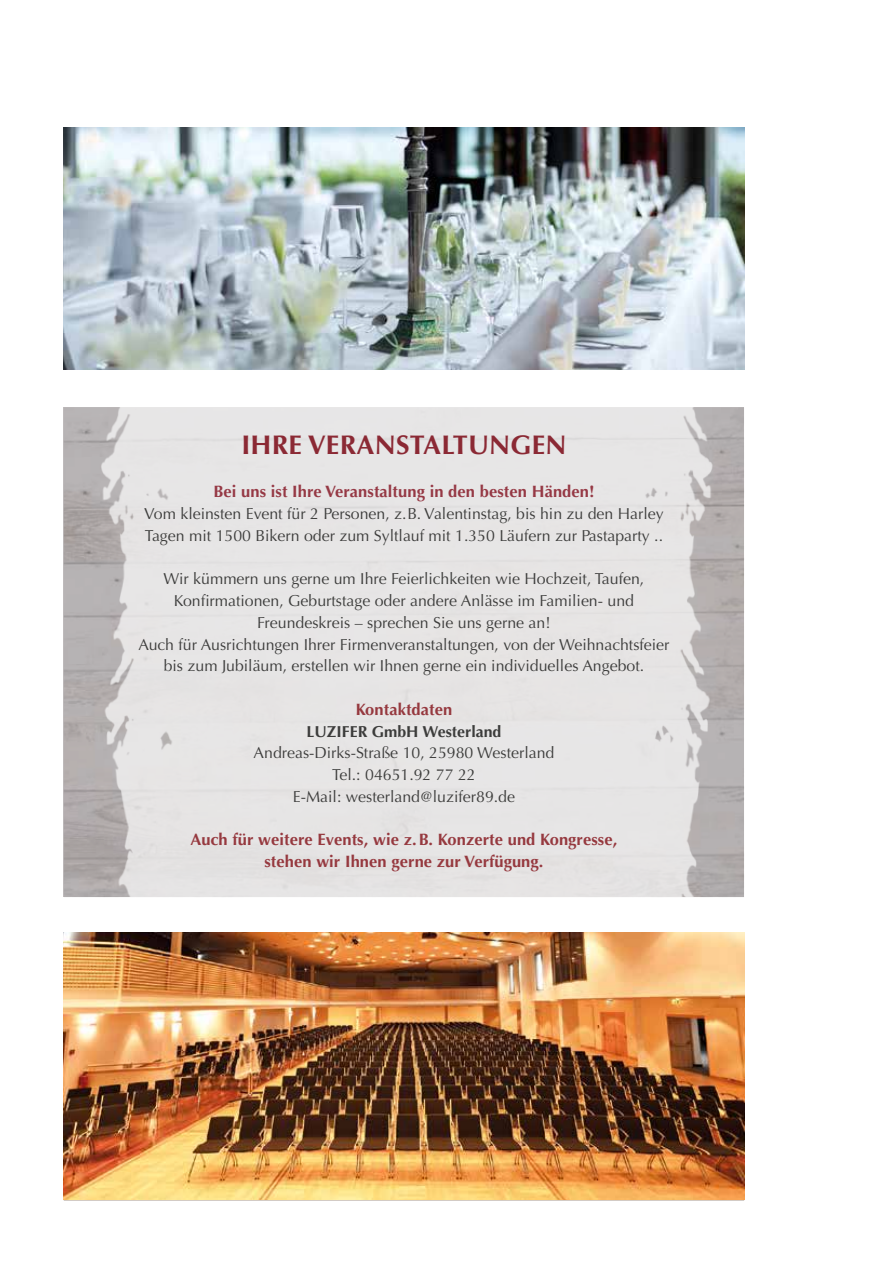
<style>
.page{position:relative;width:893px;height:1263px;background:#fff}
.page>*{position:absolute;margin:0;border:0;box-sizing:border-box;transform-origin:0 0}
.t1{font:700 27px "Optima";letter-spacing:.01em;color:#8b2934}
.t2{font:700 16.5px/21.8px "Optima";letter-spacing:.005em;color:#96393f;text-align:center}
.t3{font:700 16.5px "Optima";letter-spacing:.005em;color:#963945}
.t4{font:15.9px/21.8px "Optima";color:#3c3c3b;text-align:center}
.t5{font:700 15.9px "Optima";color:#3c3c3b}
</style>
<div class="page">
<hr style="left:64px;top:1199px;width:680px;height:2px;background:#c2b7af">
<svg style="left:64px;top:407px;width:680px;height:490px;background:#dddbdb"></svg>
<img style="left:64px;top:128px;width:680px;height:242px">
<img style="left:64px;top:932px;width:680px;height:267px">
<h1 class="t1" style="left:241px;top:429px;width:327px">IHRE VERANSTALTUNGEN</h1>
<p class="t3" style="left:213px;top:482px;width:383px">Bei uns ist Ihre Veranstaltung in den besten Händen!</p>
<p class="t4" style="left:144px;top:503px;width:521px;text-align:left">Vom kleinsten Event für 2 Personen, z.B. Valentinstag, bis hin zu den Harley<br>Tagen mit 1500 Bikern oder zum Syltlauf mit 1.350 Läufern zur Pastaparty ..</p>
<p class="t4" style="left:138px;top:568px;width:533px">Wir kümmern uns gerne um Ihre Feierlichkeiten wie Hochzeit, Taufen, Konfirmationen, Geburtstage oder andere Anlässe im Familien- und Freundeskreis – sprechen Sie uns gerne an!<br>Auch für Ausrichtungen Ihrer Firmenveranstaltungen, von der Weihnachtsfeier bis zum Jubiläum, erstellen wir Ihnen gerne ein individuelles Angebot.</p>
<p class="t2" style="left:356px;top:699px;width:98px">Kontaktdaten</p>
<p class="t5" style="left:306px;top:722px;width:196px">LUZIFER GmbH Westerland</p>
<p class="t4" style="left:254px;top:742px;width:302px">Andreas-Dirks-Straße 10, 25980 Westerland<br>Tel.: 04651.92 77 22<br>E-Mail: westerland@luzifer89.de</p>
<p class="t2" style="left:191px;top:829px;width:428px">Auch für weitere Events, wie z.B. Konzerte und Kongresse, stehen wir Ihnen gerne zur Verfügung.</p>
</div>
